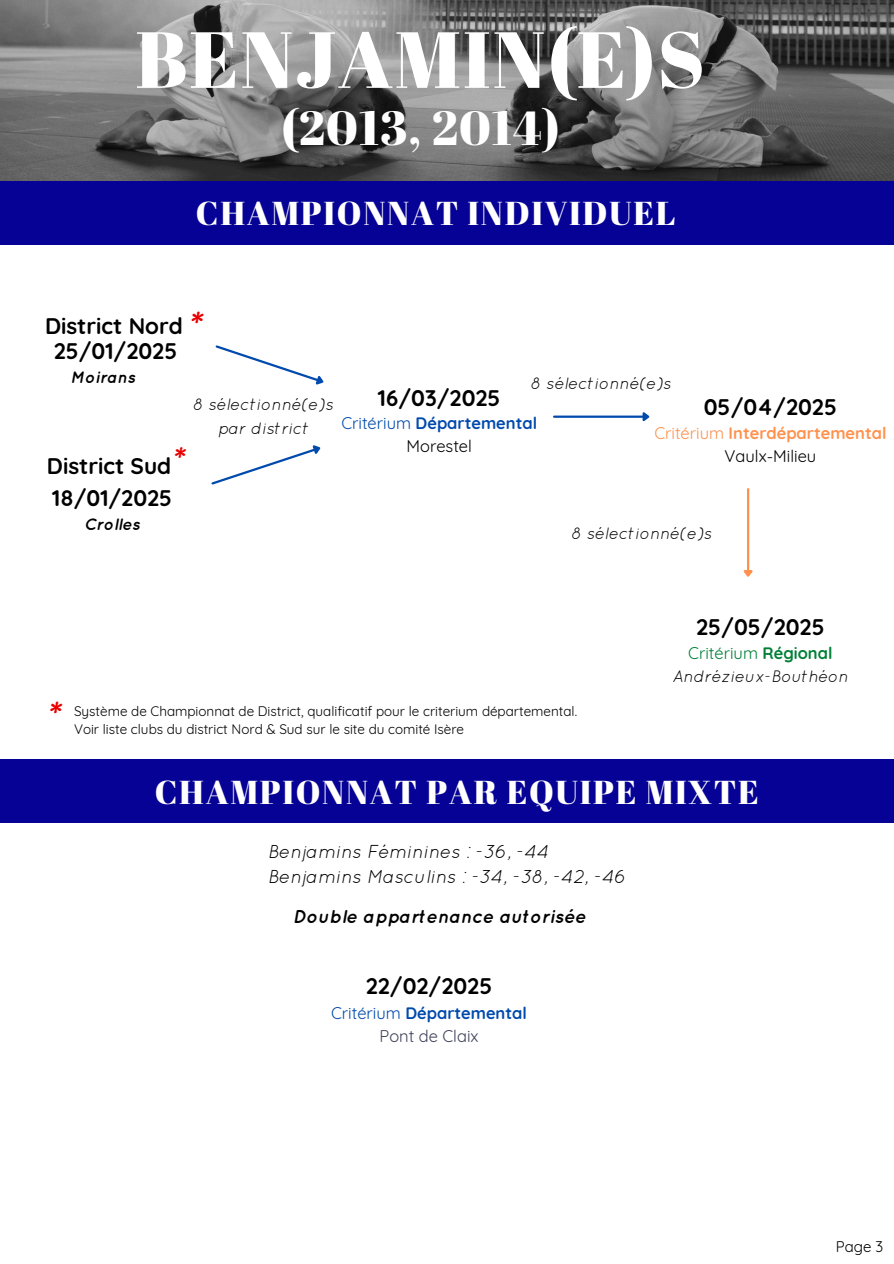
<style>
.page{position:relative;width:894px;height:1264px;background:#fff}
.page>*{position:absolute;margin:0;border:0;box-sizing:border-box;transform-origin:0 0}
.t1{font:79.35px "Abril Fatface";letter-spacing:.02em;color:#fff}
.t2{font:47.85px "Abril Fatface";letter-spacing:.02em;color:#fff}
.t3{font:italic 700 42px "Quicksand";color:#ea0000}
.t4{font:italic 700 38.7px "Quicksand";color:#ea0000}
.t5{font:33.15px "Abril Fatface";letter-spacing:.05em;color:#fff}
.t6{font:700 22.5px "Quicksand";color:#000}
.t7{font:italic 18.6px/25.8px "Quicksand";color:#000}
.t8{font:italic 700 18.6px "Quicksand";color:#000}
.t9{font:italic 16.5px/22.5px "Quicksand";color:#000;text-align:center}
.t10{font:700 16.5px/22.5px "Quicksand";color:#004aad;text-align:center}
.t11{font:700 16.5px/22.5px "Quicksand";color:#ff914d;text-align:center}
.t12{font:italic 700 16.5px "Quicksand";color:#000}
.t13{font:15px "Quicksand";color:#000}
.t14{font:13.5px "Quicksand";color:#000}
.s1{font-weight:400}
.s2{font-weight:400;color:#000}
.s3{font-style:normal;color:#008037}
.s4{font-weight:700;font-style:normal;color:#008037}
.s5{font-weight:400;color:#3e4159}
</style>
<div class="page">
<img style="left:0;top:0;width:893px;height:181px">
<div style="left:0;top:181px;width:893px;height:63px;background:#060295"></div>
<hr style="left:554px;top:415px;width:88px;height:3px;background:#004aad">
<svg style="left:640px;top:412px;width:10px;height:10px"></svg>
<hr style="left:746px;top:489px;width:3px;height:81px;background:#ff914d">
<svg style="left:743px;top:568px;width:10px;height:9px"></svg>
<div style="left:0;top:759px;width:893px;height:63px;background:#060295"></div>
<svg style="left:215px;top:345px;width:109px;height:40px"></svg>
<svg style="left:211px;top:445px;width:110px;height:40px"></svg>
<h1 class="t1" style="left:135px;top:4px;width:571px">BENJAMIN(E)S</h1>
<h1 class="t2" style="left:281px;top:95px;width:280px">(2013, 2014)</h1>
<p class="t5" style="left:196px;top:190px;width:481px">CHAMPIONNAT INDIVIDUEL</p>
<h6 class="t6" style="left:45px;top:311px;width:139px">District Nord</h6>
<h6 class="t3" style="left:188px;top:291px;width:20px">*</h6>
<h3 class="t6" style="left:54px;top:337px;width:125px">25/01/2025</h3>
<h3 class="t12" style="left:70px;top:367px;width:66px">Moirans</h3>
<h3 class="t9" style="left:193px;top:392px;width:142px;line-height:23.7px">8 sélectionné(e)s par district</h3>
<p class="t4" style="left:172px;top:429px;width:18px">*</p>
<p class="t6" style="left:47px;top:451px;width:126px">District Sud</p>
<h3 class="t6" style="left:52px;top:483px;width:121px">18/01/2025</h3>
<h3 class="t12" style="left:84px;top:514px;width:57px">Crolles</h3>
<p class="t9" style="left:530px;top:371px;width:142px">8 sélectionné(e)s</p>
<h2 class="t6" style="left:378px;top:383px;width:124px">16/03/2025</h2>
<h2 class="t10" style="left:341px;top:412px;width:197px"><span class="s1">Critérium</span> Départemental<br><span class="s2">Morestel</span></h2>
<p class="t6" style="left:703px;top:392px;width:135px">05/04/2025</p>
<p class="t11" style="left:654px;top:422px;width:233px"><span class="s1">Critérium</span> Interdépartemental<br><span class="s2">Vaulx-Milieu</span></p>
<h6 class="t9" style="left:571px;top:522px;width:142px">8 sélectionné(e)s</h6>
<h3 class="t6" style="left:696px;top:612px;width:130px">25/05/2025</h3>
<h3 class="t9" style="left:672px;top:642px;width:177px"><span class="s3">Critérium</span> <span class="s4">Régional<br></span>Andrézieux-Bouthéon</h3>
<h2 class="t3" style="left:47px;top:682px;width:20px">*</h2>
<h5 class="t14" style="left:74px;top:702px;width:504px">Système de Championnat de District, qualificatif pour le criterium départemental.</h5>
<h4 class="t14" style="left:74px;top:720px;width:391px">Voir liste clubs du district Nord &amp; Sud sur le site du comité Isère</h4>
<h6 class="t5" style="left:155px;top:768px;width:605px">CHAMPIONNAT PAR EQUIPE MIXTE</h6>
<h6 class="t7" style="left:268px;top:837px;width:359px">Benjamins Féminines : -36, -44<br>Benjamins Masculins : -34, -38, -42, -46</h6>
<h6 class="t8" style="left:293px;top:905px;width:294px">Double appartenance autorisée</h6>
<p class="t6" style="left:365px;top:971px;width:128px">22/02/2025</p>
<p class="t10" style="left:331px;top:1001px;width:197px"><span class="s1">Critérium</span> Départemental<br><span class="s5">Pont de Claix</span></p>
<p class="t13" style="left:835px;top:1236px;width:49px">Page 3</p>
</div>
